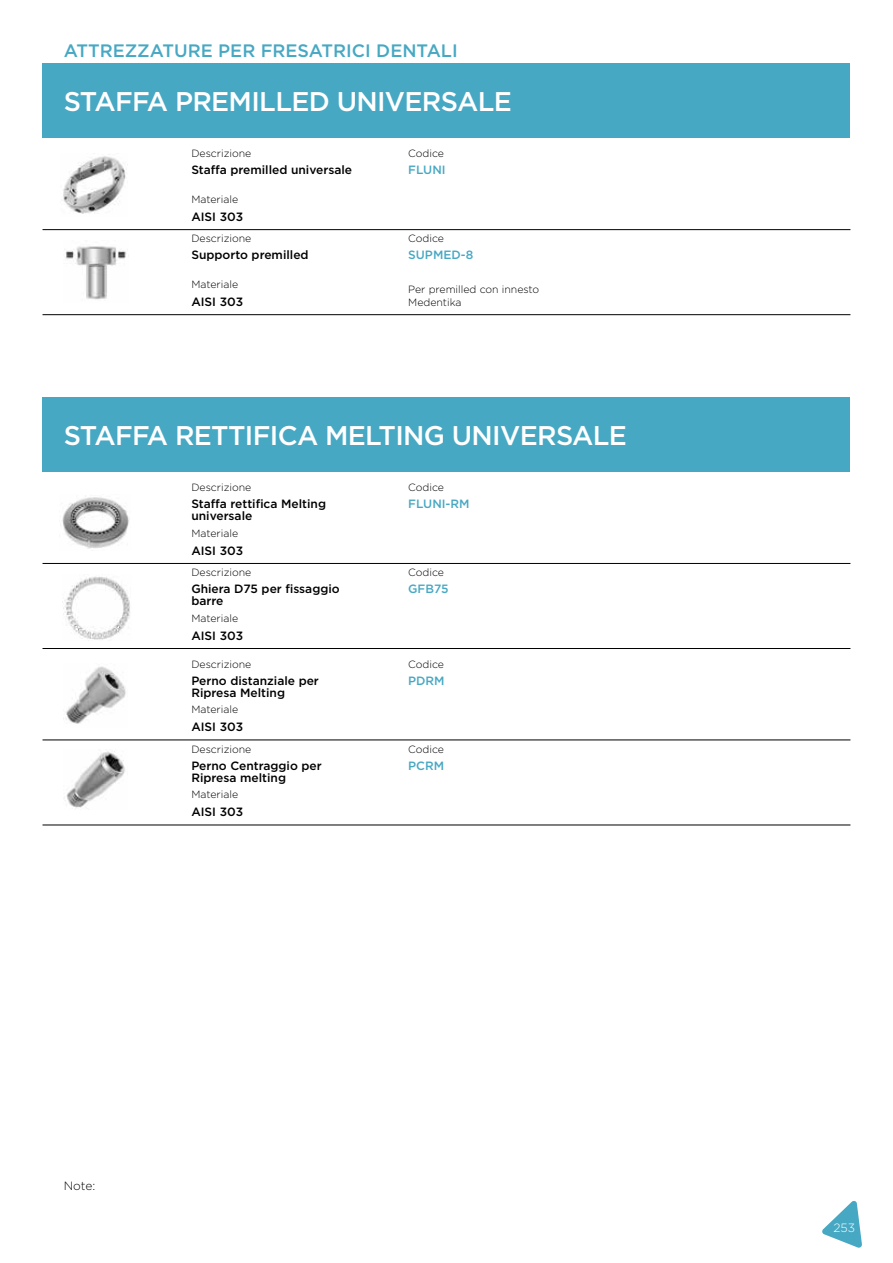
<style>
.page{position:relative;width:893px;height:1263px;background:#fff}
.page>*{position:absolute;margin:0;border:0;box-sizing:border-box;transform-origin:0 0}
.t1{font:500 27px "Gotham";letter-spacing:-.025em;color:#fff}
.t2{font:500 18px "Gotham";color:#47a8c3}
.t3{font:500 12px/12px "Gotham";color:#000}
.t4{font:500 12px "Gotham";color:#47a8c3}
.t5{font:300 12px "Gotham";color:#000}
.t6{font:300 12px "Gotham";color:#fff}
.t7{font:300 10.5px/13.5px "Gotham";color:#000}
</style>
<div class="page">
<hr style="left:43px;top:229px;width:807px;height:1px;background:#000">
<hr style="left:43px;top:563px;width:807px;height:1px;background:#000">
<hr style="left:43px;top:740px;width:807px;height:1px;background:#000">
<hr style="left:43px;top:314px;width:807px;height:1px;background:#000">
<hr style="left:43px;top:648px;width:807px;height:1px;background:#000">
<hr style="left:43px;top:825px;width:807px;height:1px;background:#000">
<div style="left:43px;top:64px;width:807px;height:74px;background:#47a8c3"></div>
<div style="left:43px;top:398px;width:807px;height:74px;background:#47a8c3"></div>
<img style="left:63px;top:153px;width:65px;height:61px">
<img style="left:64px;top:246px;width:63px;height:54px">
<img style="left:62px;top:496px;width:68px;height:53px">
<img style="left:63px;top:576px;width:67px;height:64px">
<img style="left:65px;top:666px;width:61px;height:58px">
<img style="left:64px;top:749px;width:61px;height:59px">
<svg style="left:822px;top:1201px;width:40px;height:47px"></svg>
<h2 class="t2" style="left:64px;top:39px;width:395px">ATTREZZATURE PER FRESATRICI DENTALI</h2>
<h1 class="t1" style="left:64px;top:84px;width:449px">STAFFA PREMILLED UNIVERSALE</h1>
<p class="t7" style="left:191px;top:146px;width:62px">Descrizione</p>
<p class="t3" style="left:191px;top:164px;width:162px">Staffa premilled universale</p>
<p class="t7" style="left:191px;top:192px;width:48px">Materiale</p>
<p class="t3" style="left:191px;top:211px;width:53px">AISI 303</p>
<p class="t7" style="left:191px;top:232px;width:62px">Descrizione</p>
<p class="t3" style="left:191px;top:249px;width:119px">Supporto premilled</p>
<p class="t7" style="left:191px;top:277px;width:48px">Materiale</p>
<p class="t3" style="left:191px;top:296px;width:53px">AISI 303</p>
<p class="t7" style="left:408px;top:146px;width:37px">Codice</p>
<p class="t4" style="left:408px;top:162px;width:39px">FLUNI</p>
<p class="t7" style="left:408px;top:232px;width:37px">Codice</p>
<p class="t4" style="left:408px;top:247px;width:67px">SUPMED-8</p>
<p class="t7" style="left:408px;top:282px;width:133px">Per premilled con innesto<br>Medentika</p>
<h1 class="t1" style="left:64px;top:417px;width:565px">STAFFA RETTIFICA MELTING UNIVERSALE</h1>
<p class="t7" style="left:191px;top:480px;width:62px">Descrizione</p>
<p class="t3" style="left:191px;top:498px;width:136px">Staffa rettifica Melting universale</p>
<p class="t7" style="left:191px;top:526px;width:48px">Materiale</p>
<p class="t3" style="left:191px;top:544px;width:53px">AISI 303</p>
<p class="t7" style="left:191px;top:565px;width:62px">Descrizione</p>
<p class="t3" style="left:191px;top:583px;width:150px">Ghiera D75 per fissaggio barre</p>
<p class="t7" style="left:191px;top:611px;width:48px">Materiale</p>
<p class="t3" style="left:191px;top:630px;width:53px">AISI 303</p>
<p class="t7" style="left:191px;top:657px;width:62px">Descrizione</p>
<p class="t3" style="left:191px;top:674px;width:129px">Perno distanziale per<br>Ripresa Melting</p>
<p class="t7" style="left:191px;top:702px;width:48px">Materiale</p>
<p class="t3" style="left:191px;top:721px;width:53px">AISI 303</p>
<p class="t7" style="left:191px;top:742px;width:62px">Descrizione</p>
<p class="t3" style="left:191px;top:759px;width:132px">Perno Centraggio per<br>Ripresa melting</p>
<p class="t7" style="left:191px;top:787px;width:48px">Materiale</p>
<p class="t3" style="left:191px;top:806px;width:53px">AISI 303</p>
<p class="t7" style="left:408px;top:480px;width:37px">Codice</p>
<p class="t4" style="left:408px;top:496px;width:63px">FLUNI-RM</p>
<p class="t7" style="left:408px;top:565px;width:37px">Codice</p>
<p class="t4" style="left:408px;top:581px;width:42px">GFB75</p>
<p class="t7" style="left:408px;top:657px;width:37px">Codice</p>
<p class="t4" style="left:408px;top:673px;width:38px">PDRM</p>
<p class="t7" style="left:408px;top:742px;width:37px">Codice</p>
<p class="t4" style="left:408px;top:758px;width:37px">PCRM</p>
<p class="t5" style="left:64px;top:1178px;width:33px">Note:</p>
<p class="t6" style="left:833px;top:1220px;width:23px">253</p>
</div>
